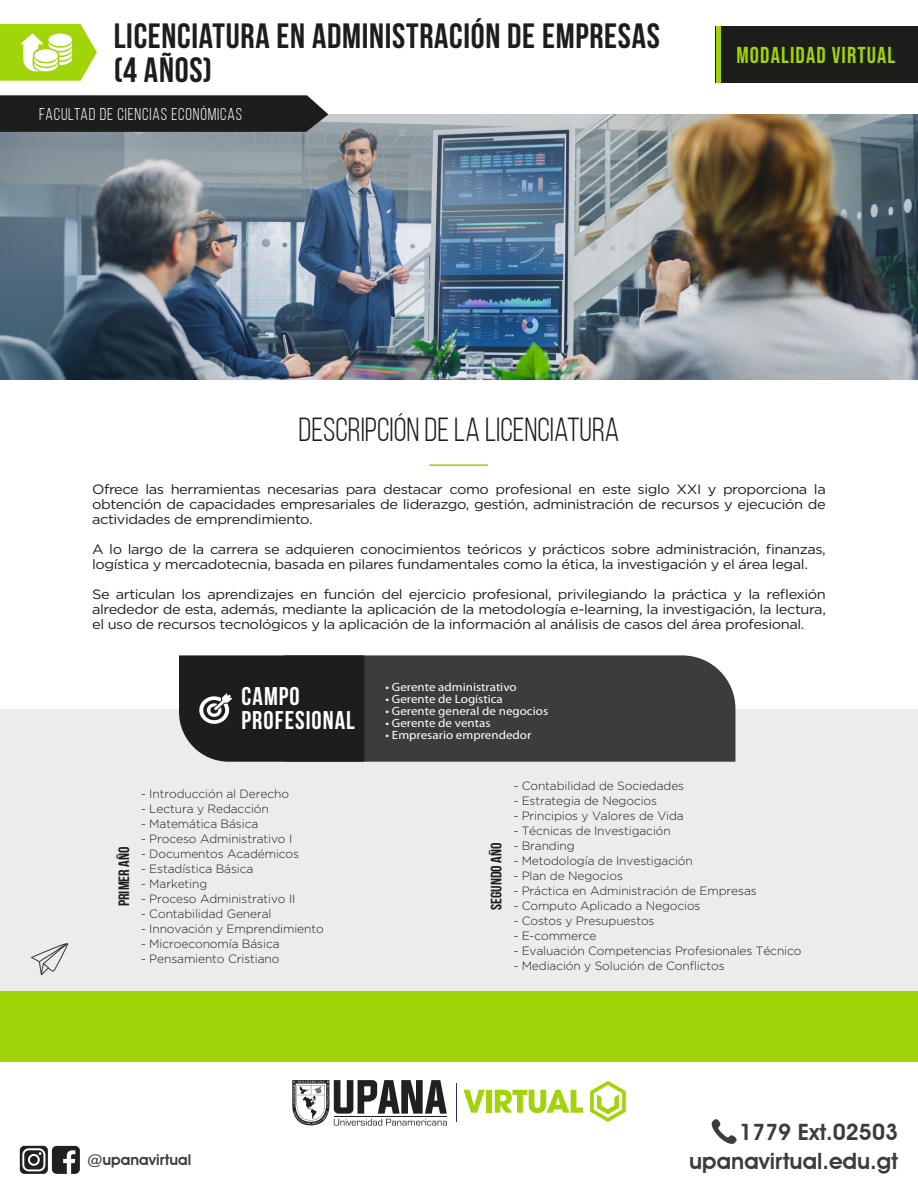
<style>
.page{position:relative;width:918px;height:1188px;background:#fff}
.page>*{position:absolute;margin:0;border:0;box-sizing:border-box;transform-origin:0 0}
.t1{font:700 35.1px/34.2px "Bebas Neue";letter-spacing:.02em;color:#1d1d1b}
.t2{font:33.3px "Bebas Neue";color:#1d1d1b}
.t3{font:700 25.65px/23.7px "Bebas Neue";letter-spacing:.04em;color:#fff}
.t4{font:22.95px "Bebas Neue";letter-spacing:.05em;color:#a2d40a}
.t5{font:600 22.5px "Avant Garde IT Cby BT";color:#3c3c3b}
.t6{font:17.1px "Bebas Neue";letter-spacing:.05em;color:#fff}
.t7{font:700 15px "Bebas Neue";color:#1d1d1b;scale:1.09 1}
.t8{font:600 15px "Avant Garde IT Cby BT";color:#3c3c3b}
.t9{font:13.5px/15px "Gotham";letter-spacing:-.03em;color:#1d1d1b;text-align:justify;scale:1.09 1}
.t10{font:300 12px "Gotham";letter-spacing:-.01em;color:#1d1d1b}
.t11{font:12px "Myriad Pro";color:#fff;scale:1.09 1}
</style>
<div class="page">
<div style="left:0;top:709px;width:918px;height:313px;background:#ececec"></div>
<div style="left:0;top:992px;width:918px;height:70px;background:#a2d40a"></div>
<svg style="left:31px;top:943px;width:37px;height:32px"></svg>
<img style="left:0;top:114px;width:918px;height:265px">
<svg style="left:0;top:95px;width:328px;height:37px;background:#242523"></svg>
<hr style="left:429px;top:464px;width:59px;height:2px;background:#a2d40a">
<div style="left:364px;top:655px;width:371px;height:107px;background:#3c3c3b"></div>
<svg style="left:179px;top:655px;width:185px;height:107px;background:#282826"></svg>
<div style="left:716px;top:26px;width:202px;height:56px;background:#1d1d1b"></div>
<div style="left:716px;top:26px;width:5px;height:56px;background:#a2d40a"></div>
<svg style="left:0;top:24px;width:97px;height:57px"></svg>
<svg style="left:590px;top:1081px;width:36px;height:41px"></svg>
<svg style="left:463px;top:1090px;width:22px;height:23px"></svg>
<div style="left:486px;top:1090px;width:6px;height:23px;background:#a2d40a"></div>
<svg style="left:495px;top:1090px;width:88px;height:23px"></svg>
<svg style="left:292px;top:1080px;width:155px;height:46px"></svg>
<hr style="left:456px;top:1083px;width:1px;height:39px;background:#2a2d67">
<svg style="left:712px;top:1119px;width:25px;height:25px"></svg>
<div style="left:52px;top:1146px;width:28px;height:28px;background:#202020;border-radius:5px"></div>
<svg style="left:63px;top:1150px;width:12px;height:24px"></svg>
<svg style="left:20px;top:1146px;width:28px;height:28px"></svg>
<svg style="left:22px;top:1148px;width:23px;height:23px"></svg>
<h1 class="t1" style="left:114px;top:18px;width:548px">LICENCIATURA EN ADMINISTRACIÓN DE EMPRESAS (4 AÑOS)</h1>
<p class="t6" style="left:39px;top:105px;width:204px">FACULTAD DE CIENCIAS ECONÓMICAS</p>
<h3 class="t4" style="left:736px;top:42px;width:161px">MODALIDAD VIRTUAL</h3>
<h2 class="t2" style="left:299px;top:412px;width:322px">DESCRIPCIÓN DE LA LICENCIATURA</h2>
<p class="t9" style="left:92px;top:482px;width:675px">Ofrece las herramientas necesarias para destacar como profesional en este siglo XXI y proporciona la obtención de capacidades empresariales de liderazgo, gestión, administración de recursos y ejecución de actividades de emprendimiento.</p>
<p class="t9" style="left:92px;top:542px;width:675px">A lo largo de la carrera se adquieren conocimientos teóricos y prácticos sobre administración, finanzas, logística y mercadotecnia, basada en pilares fundamentales como la ética, la investigación y el área legal.</p>
<p class="t9" style="left:92px;top:587px;width:675px">Se articulan los aprendizajes en función del ejercicio profesional, privilegiando la práctica y la reflexión alrededor de esta, además, mediante la aplicación de la metodología e-learning, la investigación, la lectura, el uso de recursos tecnológicos y la aplicación de la información al análisis de casos del área profesional.</p>
<h3 class="t3" style="left:242px;top:684px;width:115px">CAMPO<br>PROFESIONAL</h3>
<p class="t7" style="left:116px;top:906px;width:56px;rotate:-90deg">PRIMER AÑO</p>
<p class="t10" style="left:141px;top:786px;width:149px">- Introducción al Derecho</p>
<p class="t10" style="left:141px;top:801px;width:129px">- Lectura y Redacción</p>
<p class="t10" style="left:141px;top:816px;width:119px">- Matemática Básica</p>
<p class="t10" style="left:141px;top:831px;width:153px">- Proceso Administrativo I</p>
<p class="t10" style="left:141px;top:846px;width:160px">- Documentos Académicos</p>
<p class="t10" style="left:141px;top:861px;width:114px">- Estadística Básica</p>
<p class="t10" style="left:141px;top:876px;width:68px">- Marketing</p>
<p class="t10" style="left:141px;top:891px;width:156px">- Proceso Administrativo II</p>
<p class="t10" style="left:141px;top:906px;width:132px">- Contabilidad General</p>
<p class="t10" style="left:141px;top:921px;width:184px">- Innovación y Emprendimiento</p>
<p class="t10" style="left:141px;top:936px;width:140px">- Microeconomía Básica</p>
<p class="t10" style="left:141px;top:951px;width:140px">- Pensamiento Cristiano</p>
<p class="t11" style="left:386px;top:679px;width:122px">• Gerente administrativo</p>
<p class="t11" style="left:386px;top:691px;width:109px">• Gerente de Logística</p>
<p class="t11" style="left:386px;top:703px;width:151px">• Gerente general de negocios</p>
<p class="t11" style="left:386px;top:715px;width:98px">• Gerente de ventas</p>
<p class="t11" style="left:386px;top:727px;width:135px">• Empresario emprendedor</p>
<p class="t7" style="left:488px;top:910px;width:63px;rotate:-90deg">SEGUNDO AÑO</p>
<p class="t10" style="left:513px;top:778px;width:172px">- Contabilidad de Sociedades</p>
<p class="t10" style="left:513px;top:793px;width:145px">- Estrategia de Negocios</p>
<p class="t10" style="left:513px;top:808px;width:172px">- Principios y Valores de Vida</p>
<p class="t10" style="left:513px;top:823px;width:159px">- Técnicas de Investigación</p>
<p class="t10" style="left:513px;top:838px;width:63px">- Branding</p>
<p class="t10" style="left:513px;top:853px;width:181px">- Metodología de Investigación</p>
<p class="t10" style="left:513px;top:868px;width:111px">- Plan de Negocios</p>
<p class="t10" style="left:513px;top:883px;width:245px">- Práctica en Administración de Empresas</p>
<p class="t10" style="left:513px;top:898px;width:189px">- Computo Aplicado a Negocios</p>
<p class="t10" style="left:513px;top:913px;width:143px">- Costos y Presupuestos</p>
<p class="t10" style="left:513px;top:928px;width:85px">- E-commerce</p>
<p class="t10" style="left:513px;top:943px;width:290px">- Evaluación Competencias Profesionales Técnico</p>
<p class="t10" style="left:513px;top:958px;width:213px">- Mediación y Solución de Conflictos</p>
<h3 class="t5" style="left:739px;top:1118px;width:161px">1779 Ext.02503</h3>
<p class="t8" style="left:87px;top:1150px;width:105px">@upanavirtual</p>
<h3 class="t5" style="left:689px;top:1148px;width:210px">upanavirtual.edu.gt</h3>
</div>
